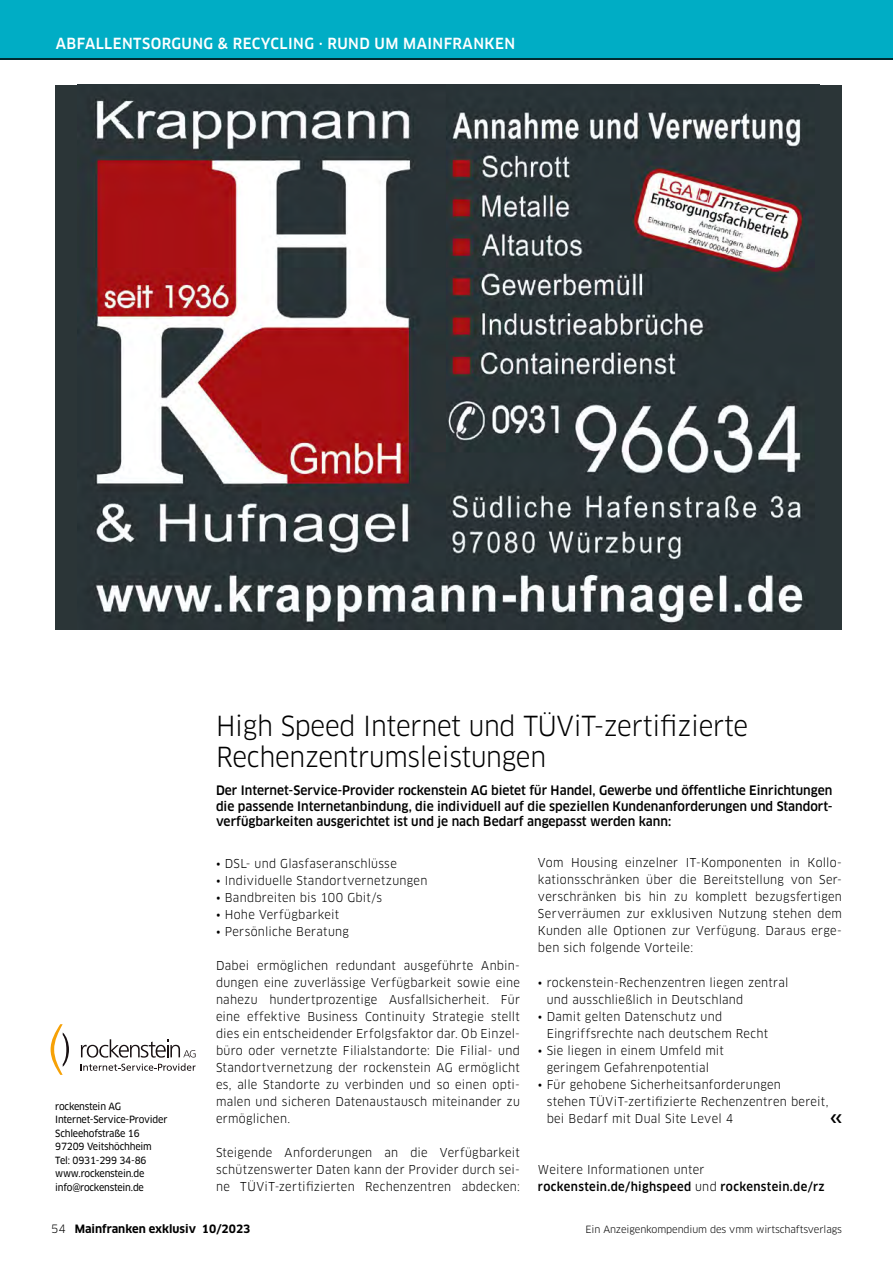
<style>
.page{position:relative;width:893px;height:1263px;background:#fff}
.page>*{position:absolute;margin:0;border:0;box-sizing:border-box;transform-origin:0 0}
.EXKLUSIV_-_Head_klei{font:27px/31.5px "Clan OT";letter-spacing:-.01em;color:#000;scale:.95 1}
.EXKLUSIV_-_Rubrik{font:500 15px "Clan OT";letter-spacing:.03em;color:#fff;scale:.95 1}
.EXKLUSIV_-_Vorspann{font:500 12.75px/15.3px "Clan OT";color:#000;text-align:justify;scale:.95 1}
.EXKLUSIV_-_Fliesstex{font:12px/17px "Clan OT";letter-spacing:.02em;color:#000;text-align:justify;scale:.95 1}
.EXKLUSIV_-_Fliesstex-2{font:500 12px/17px "Clan OT";letter-spacing:.03em;color:#000;scale:.95 1}
.t1{font:700 11.25px "Clan OT";color:#000}
.EXKLUSIV_-_Adresse{font:9.75px "Clan OT News";letter-spacing:-.02em;color:#000;scale:.95 1}
.t2{font:9.75px "Clan OT";letter-spacing:-.01em;color:#000}
.s1{font-weight:400}
</style>
<div class="page">
<div style="left:0;top:0;width:893px;height:60px;background:#00adc5"></div>
<hr style="left:0;top:58px;width:893px;height:2px;background:#000">
<div style="left:55px;top:85px;width:787px;height:544px;background:#2b3537"></div>
<img style="left:93px;top:99px;width:715px;height:526px">
<svg style="left:51px;top:1024px;width:18px;height:51px"></svg>
<svg style="left:81px;top:1039px;width:115px;height:32px"></svg>
<p class="EXKLUSIV_-_Rubrik" style="left:56px;top:35px;width:485px">ABFALLENTSORGUNG &amp; RECYCLING · RUND UM MAINFRANKEN</p>
<p class="EXKLUSIV_-_Adresse" style="left:55px;top:1100px;width:71px">rockenstein AG</p>
<p class="EXKLUSIV_-_Adresse" style="left:55px;top:1114px;width:120px">Internet-Service-Provider</p>
<p class="EXKLUSIV_-_Adresse" style="left:55px;top:1127px;width:90px">Schleehofstraße 16</p>
<p class="EXKLUSIV_-_Adresse" style="left:55px;top:1141px;width:103px">97209 Veitshöchheim</p>
<p class="EXKLUSIV_-_Adresse" style="left:55px;top:1154px;width:98px">Tel: 0931-299 34-86</p>
<p class="EXKLUSIV_-_Adresse" style="left:55px;top:1168px;width:95px">www.rockenstein.de</p>
<p class="EXKLUSIV_-_Adresse" style="left:55px;top:1181px;width:95px">info@rockenstein.de</p>
<p class="EXKLUSIV_-_Head_klei" style="left:216px;top:710px;width:562px">High Speed Internet und TÜViT-zertifizierte<br>Rechenzentrumsleistungen</p>
<p class="EXKLUSIV_-_Vorspann" style="left:216px;top:783px;width:651px">Der Internet-Service-Provider rockenstein AG bietet für Handel, Gewerbe und öffentliche Einrichtungen die passende Internetanbindung, die individuell auf die speziellen Kundenanforderungen und Standort&shy;verfügbarkeiten ausgerichtet ist und je nach Bedarf angepasst werden kann:</p>
<p class="EXKLUSIV_-_Fliesstex" style="left:216px;top:855px;width:192px">• DSL- und Glasfaseranschlüsse</p>
<p class="EXKLUSIV_-_Fliesstex" style="left:216px;top:872px;width:224px">• Individuelle Standortvernetzungen</p>
<p class="EXKLUSIV_-_Fliesstex" style="left:216px;top:889px;width:176px">• Bandbreiten bis 100 Gbit/s</p>
<p class="EXKLUSIV_-_Fliesstex" style="left:216px;top:906px;width:131px">• Hohe Verfügbarkeit</p>
<p class="EXKLUSIV_-_Fliesstex" style="left:216px;top:923px;width:141px">• Persönliche Beratung</p>
<p class="EXKLUSIV_-_Fliesstex" style="left:216px;top:957px;width:321px">Dabei ermöglichen redundant ausgeführte Anbin&shy;dungen eine zuverlässige Verfügbarkeit sowie eine nahezu hundertprozentige Ausfallsicherheit. Für eine effektive Business Continuity Strategie stellt dies ein entscheidender Erfolgsfaktor dar. Ob Einzel&shy;büro oder vernetzte Filialstandorte: Die Filial- und Standortvernetzung der rockenstein AG ermöglicht es, alle Standorte zu verbinden und so einen opti&shy;malen und sicheren Datenaustausch miteinander zu ermöglichen.</p>
<p class="EXKLUSIV_-_Fliesstex" style="left:216px;top:1144px;width:321px">Steigende Anforderungen an die Verfügbarkeit schützenswerter Daten kann der Provider durch sei&shy;ne TÜViT-zertifizierten Rechenzentren abdecken:</p>
<p class="EXKLUSIV_-_Fliesstex" style="left:538px;top:854px;width:321px">Vom Housing einzelner IT-Komponenten in Kollo&shy;kationsschränken über die Bereitstellung von Ser&shy;verschränken bis hin zu komplett bezugsfertigen Serverräumen zur exklusiven Nutzung stehen dem Kunden alle Optionen zur Verfügung. Daraus erge&shy;ben sich folgende Vorteile:</p>
<p class="EXKLUSIV_-_Fliesstex" style="left:547px;top:974px;width:256px;text-indent:-9px">• rockenstein-Rechenzentren liegen zentral und ausschließlich in Deutschland</p>
<p class="EXKLUSIV_-_Fliesstex" style="left:547px;top:1008px;width:235px;text-indent:-9px">• Damit gelten Datenschutz und<br>Eingriffsrechte nach deutschem Recht</p>
<p class="EXKLUSIV_-_Fliesstex" style="left:538px;top:1042px;width:197px;text-align:center">• Sie liegen in einem Umfeld mit geringem Gefahrenpotential</p>
<p class="EXKLUSIV_-_Fliesstex" style="left:547px;top:1076px;width:298px;text-align:left;text-indent:-9px">• Für gehobene Sicherheitsanforderungen<br>stehen TÜViT-zertifizierte Rechenzentren bereit, bei Bedarf mit Dual Site Level 4</p>
<p class="EXKLUSIV_-_Fliesstex-2" style="left:538px;top:1161px;width:303px"><span class="s1">Weitere Informationen unter </span>rockenstein.de/highspeed <span class="s1">und</span> rockenstein.de/rz</p>
<p class="t1" style="left:51px;top:1222px;width:201px"><span class="s1">54</span> Mainfranken exklusiv 10/2023</p>
<p class="t2" style="left:585px;top:1223px;width:258px">Ein Anzeigenkompendium des vmm wirtschaftsverlags</p>
</div>
